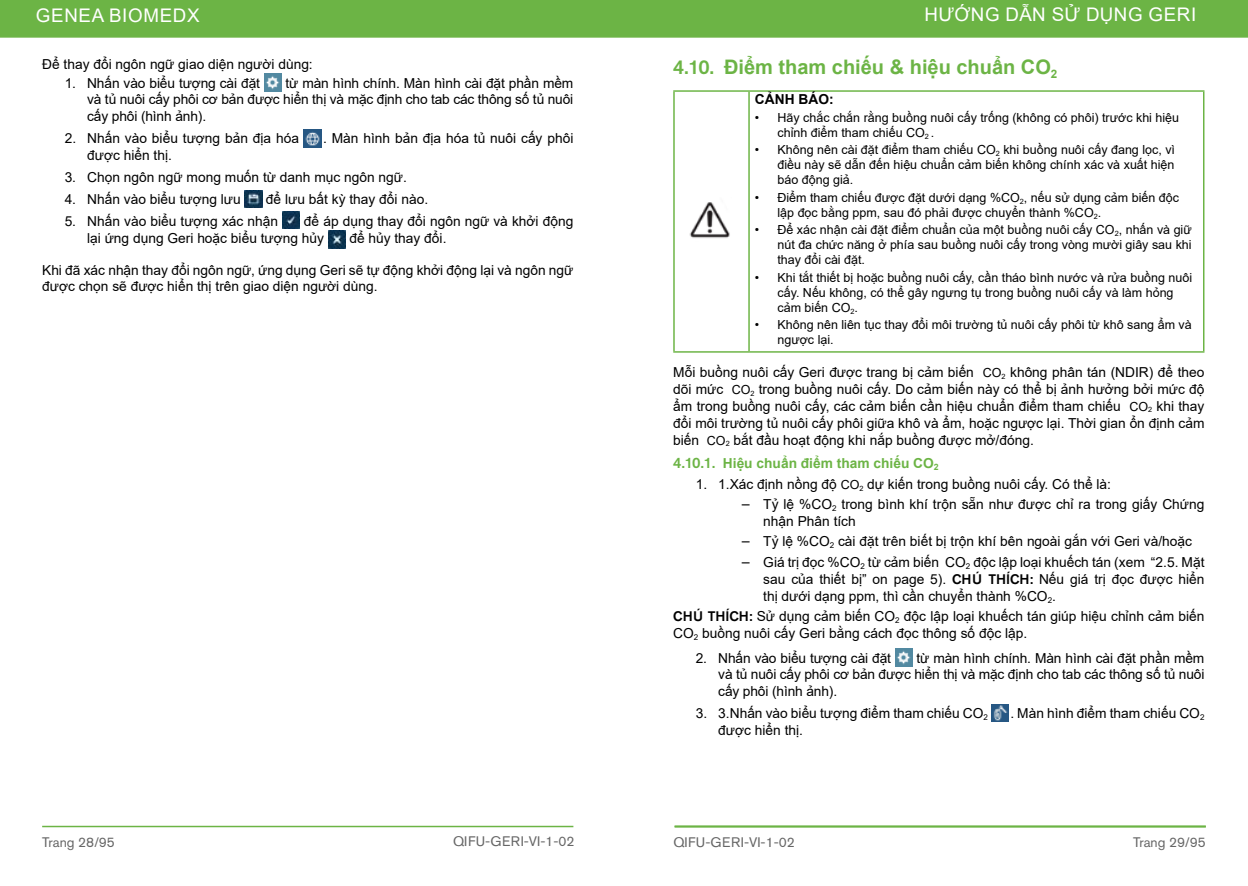
<style>
.page{position:relative;width:1248px;height:886px;background:#fff}
.page>*{position:absolute;margin:0;border:0;box-sizing:border-box;transform-origin:0 0}
.t1{font:700 20px "Arial";color:#6cb445}
.t2{font:18.75px "Arial";letter-spacing:.035em;color:#fff}
.t3{font:13.75px/16.9px "Arial";color:#000}
.t4{font:13.75px "Akzidenz Grotesk Std";letter-spacing:.03em;color:#666}
.t5{font:700 13.75px "Arial";color:#6cb445}
.t6{font:13.75px "Akzidenz Grotesk Std";color:#666}
.t7{font:700 13.75px "Arial";color:#000}
.t8{font:12.5px/15px "Arial";color:#000}
.s1{font-family:"Akzidenz Grotesk Std";font-weight:500}
.s2{font-size:12.5px}
.s3{font-family:"Akzidenz Grotesk Std";font-weight:500;font-size:15px}
.s4{font-family:"Akzidenz Grotesk Std"}
</style>
<div class="page">
<div style="left:0;top:0;width:1247px;height:38px;background:#6cb445"></div>
<hr style="left:42px;top:826px;width:531px;height:1px;background:#6cb445">
<hr style="left:674px;top:826px;width:531px;height:1px;background:#6cb445">
<hr style="left:674px;top:827px;width:531px;height:1px;background:#6cb445">
<hr style="left:673px;top:90px;width:76px;height:2px;background:#6cb445">
<hr style="left:673px;top:92px;width:1px;height:259px;background:#6cb445">
<hr style="left:749px;top:90px;width:455px;height:2px;background:#6cb445">
<hr style="left:1202px;top:92px;width:2px;height:259px;background:#6cb445">
<hr style="left:673px;top:351px;width:76px;height:2px;background:#6cb445">
<hr style="left:749px;top:351px;width:455px;height:2px;background:#6cb445">
<hr style="left:748px;top:92px;width:1px;height:259px;background:#6cb445">
<img style="left:689px;top:202px;width:41px;height:36px">
<img style="left:895px;top:649px;width:17px;height:17px">
<img style="left:991px;top:704px;width:17px;height:18px">
<img style="left:264px;top:74px;width:17px;height:17px">
<img style="left:304px;top:129px;width:17px;height:18px">
<img style="left:245px;top:190px;width:17px;height:18px">
<img style="left:282px;top:211px;width:18px;height:18px">
<img style="left:328px;top:231px;width:17px;height:17px">
<h2 class="t2" style="left:36px;top:2px;width:165px">GENEA BIOMEDX</h2>
<h2 class="t2" style="left:924px;top:2px;width:273px">HƯỚNG DẪN SỬ DỤNG GERI</h2>
<p class="t3" style="left:42px;top:56px;width:272px">Để thay đổi ngôn ngữ giao diện người dùng:</p>
<p class="t3" style="left:65px;top:74px;width:197px">1. Nhấn vào biểu tượng cài đặt</p>
<p class="t3" style="left:87px;top:74px;width:487px;text-align:justify;text-indent:198px">từ màn hình chính. Màn hình cài đặt phần mềm và tủ nuôi cấy phôi cơ bản được hiển thị và mặc định cho tab các thông số tủ nuôi cấy phôi (hình ảnh).</p>
<p class="t3" style="left:65px;top:130px;width:236px">2. Nhấn vào biểu tượng bản địa hóa</p>
<p class="t3" style="left:323px;top:130px;width:252px">. Màn hình bản địa hóa tủ nuôi cấy phôi</p>
<p class="t3" style="left:87px;top:147px;width:86px">được hiển thị.</p>
<p class="t3" style="left:65px;top:169px;width:344px">3. Chọn ngôn ngữ mong muốn từ danh mục ngôn ngữ.</p>
<p class="t3" style="left:65px;top:191px;width:178px">4. Nhấn vào biểu tượng lưu</p>
<p class="t3" style="left:266px;top:191px;width:164px">để lưu bất kỳ thay đổi nào.</p>
<p class="t3" style="left:65px;top:212px;width:215px">5. Nhấn vào biểu tượng xác nhận</p>
<p class="t3" style="left:87px;top:212px;width:487px;text-indent:217px">để áp dụng thay đổi ngôn ngữ và khởi động lại ứng dụng Geri hoặc biểu tượng hủy</p>
<p class="t3" style="left:349px;top:229px;width:99px">để hủy thay đổi.</p>
<p class="t3" style="left:42px;top:261px;width:532px">Khi đã xác nhận thay đổi ngôn ngữ, ứng dụng Geri sẽ tự động khởi động lại và ngôn ngữ được chọn sẽ được hiển thị trên giao diện người dùng.</p>
<h1 class="t1" style="left:673px;top:53px;width:385px"><span class="s1">4.10.</span> Điểm tham chiếu &amp; hiệu chuẩn CO<sub>2</sub></h1>
<p class="t7" style="left:755px;top:90px;width:80px">CẢNH BÁO:</p>
<p class="t8" style="left:777px;top:110px;width:403px;text-indent:-22px">• Hãy chắc chắn rằng buồng nuôi cấy trống (không có phôi) trước khi hiệu chỉnh điểm tham chiếu CO<sub>2</sub> .</p>
<p class="t8" style="left:777px;top:142px;width:399px;text-align:justify;text-indent:-22px">• Không nên cài đặt điểm tham chiếu CO<sub>2</sub> khi buồng nuôi cấy đang lọc, vì điều này sẽ dẫn đến hiệu chuẩn cảm biến không chính xác và xuất hiện báo động giả.</p>
<p class="t8" style="left:777px;top:190px;width:403px;text-indent:-23px">• Điểm tham chiếu được đặt dưới dạng %CO<sub>2</sub>, nếu sử dụng cảm biến độc lập đọc bằng ppm, sau đó phải được chuyển thành %CO<sub>2</sub>.</p>
<p class="t8" style="left:777px;top:222px;width:416px;text-align:justify;text-indent:-22px">• Để xác nhận cài đặt điểm chuẩn của một buồng nuôi cấy CO<sub>2</sub>, nhấn và giữ nút đa chức năng ở phía sau buồng nuôi cấy trong vòng mười giây sau khi thay đổi cài đặt.</p>
<p class="t8" style="left:777px;top:270px;width:416px;text-indent:-22px">• Khi tắt thiết bị hoặc buồng nuôi cấy, cần tháo bình nước và rửa buồng nuôi cấy. Nếu không, có thể gây ngưng tụ trong buồng nuôi cấy và làm hỏng cảm biến CO<sub>2</sub>.</p>
<p class="t8" style="left:777px;top:317px;width:416px;text-indent:-22px">• Không nên liên tục thay đổi môi trường tủ nuôi cấy phôi từ khô sang ẩm và ngược lại.</p>
<p class="t3" style="left:673px;top:364px;width:532px;text-align:justify">Mỗi buồng nuôi cấy Geri được trang bị cảm biến <span class="s2">CO</span><sub>2</sub> không phân tán (NDIR) để theo dõi mức <span class="s2">CO</span><sub>2</sub> trong buồng nuôi cấy. Do cảm biến này có thể bị ảnh hưởng bởi mức độ ẩm trong buồng nuôi cấy, các cảm biến cần hiệu chuẩn điểm tham chiếu <span class="s2">CO</span><sub>2</sub> khi thay đổi môi trường tủ nuôi cấy phôi giữa khô và ẩm, hoặc ngược lại. Thời gian ổn định cảm biến <span class="s2">CO</span><sub>2</sub> bắt đầu hoạt động khi nắp buồng được mở/đóng.</p>
<p class="t5" style="left:673px;top:453px;width:267px"><span class="s3">4.10.1.</span> Hiệu chuẩn điểm tham chiếu CO<sub>2</sub></p>
<p class="t3" style="left:740px;top:475px;width:465px;line-height:19.4px;text-indent:-45px">1. 1.Xác định nồng độ <span class="s2">CO</span><sub>2</sub> dự kiến trong buồng nuôi cấy. Có thể là:<br><span class="s4">−</span> Tỷ lệ %CO<sub>2</sub> trong bình khí trộn sẵn như được chỉ ra trong giấy Chứng</p>
<p class="t3" style="left:740px;top:510px;width:465px;line-height:20.6px;text-indent:23px">nhận Phân tích<br><span class="s4">−</span> Tỷ lệ %CO<sub>2</sub> cài đặt trên biết bị trộn khí bên ngoài gắn với Geri và/hoặc <span class="s4">−</span> Giá trị đọc %CO<sub>2</sub> từ cảm biến CO<sub>2</sub> độc lập loại khuếch tán (xem “2.5. Mặt</p>
<p class="t3" style="left:763px;top:570px;width:442px">sau của thiết bị” on page 5). <span class="s1">CHÚ THÍCH:</span> Nếu giá trị đọc được hiển thị dưới dạng ppm, thì cần chuyển thành %CO<sub>2</sub>.</p>
<p class="t3" style="left:673px;top:608px;width:532px"><span class="s1">CHÚ THÍCH:</span> Sử dụng cảm biến CO<sub>2</sub> độc lập loại khuếch tán giúp hiệu chỉnh cảm biến<br>CO<sub>2</sub> buồng nuôi cấy Geri bằng cách đọc thông số độc lập.</p>
<p class="t3" style="left:695px;top:649px;width:197px">2. Nhấn vào biểu tượng cài đặt</p>
<p class="t3" style="left:718px;top:649px;width:487px;text-align:justify;text-indent:198px">từ màn hình chính. Màn hình cài đặt phần mềm và tủ nuôi cấy phôi cơ bản được hiển thị và mặc định cho tab các thông số tủ nuôi cấy phôi (hình ảnh).</p>
<p class="t3" style="left:695px;top:705px;width:294px">3. 3.Nhấn vào biểu tượng điểm tham chiếu CO<sub>2</sub></p>
<p class="t3" style="left:1010px;top:705px;width:196px">. Màn hình điểm tham chiếu CO<sub>2</sub></p>
<p class="t3" style="left:718px;top:722px;width:86px">được hiển thị.</p>
<p class="t4" style="left:453px;top:833px;width:123px">QIFU-GERI-VI-1-02</p>
<p class="t4" style="left:673px;top:834px;width:123px">QIFU-GERI-VI-1-02</p>
<p class="t6" style="left:42px;top:834px;width:74px">Trang 28/95</p>
<p class="t6" style="left:1132px;top:834px;width:74px">Trang 29/95</p>
</div>
